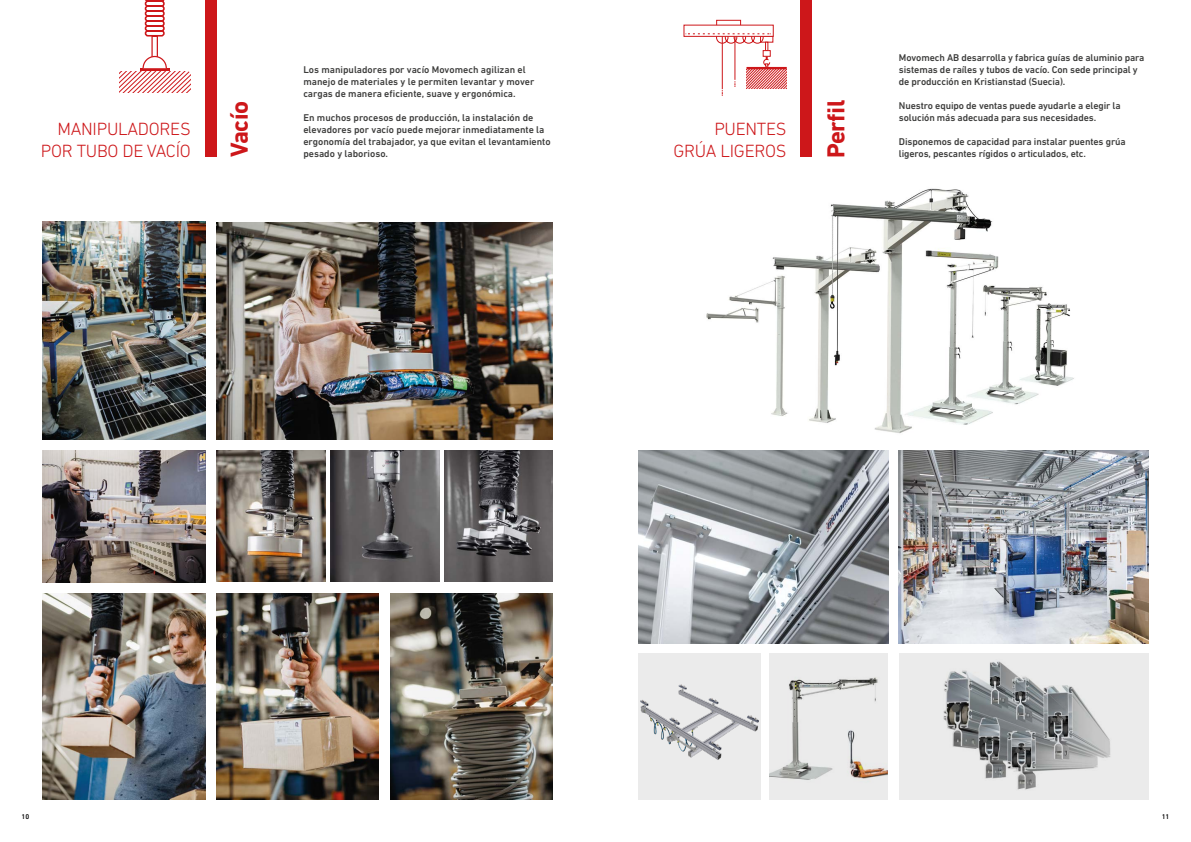
<style>
.page{position:relative;width:1191px;height:842px;background:#fff}
.page>*{position:absolute;margin:0;border:0;box-sizing:border-box;transform-origin:0 0}
.t1{font:700 25px "DIN Next LT Pro";letter-spacing:-.02em;color:#cd171a}
.t2{font:300 18px/21.6px "DIN Next LT Pro";letter-spacing:-.015em;color:#cd171a;text-align:right}
.t3{font:500 10px/12px "DIN Next LT Pro";letter-spacing:-.01em;color:#3c3c3b}
.t4{font:500 7px "DIN Next LT Pro";color:#000}
</style>
<div class="page">
<svg style="left:638px;top:653px;width:122px;height:146px;background:#e0e0e1"></svg>
<svg style="left:769px;top:653px;width:118px;height:146px;background:#dfdfde"></svg>
<img style="left:899px;top:450px;width:249px;height:193px">
<img style="left:638px;top:450px;width:250px;height:193px">
<img style="left:706px;top:188px;width:368px;height:246px">
<div style="left:205px;top:0;width:11px;height:157px;background:#cd171a"></div>
<div style="left:800px;top:0;width:12px;height:157px;background:#cd171a"></div>
<img style="left:43px;top:221px;width:162px;height:218px">
<img style="left:216px;top:223px;width:337px;height:216px">
<img style="left:43px;top:450px;width:162px;height:132px">
<img style="left:216px;top:450px;width:109px;height:131px">
<img style="left:331px;top:450px;width:108px;height:131px">
<img style="left:444px;top:450px;width:109px;height:131px">
<img style="left:43px;top:593px;width:162px;height:206px">
<img style="left:216px;top:593px;width:162px;height:206px">
<img style="left:390px;top:593px;width:163px;height:206px">
<svg style="left:899px;top:653px;width:249px;height:146px;background:#c7c8c9"></svg>
<svg style="left:716px;top:20px;width:25px;height:5px"></svg>
<svg style="left:685px;top:28px;width:101px;height:68px"></svg>
<div style="left:151px;top:36px;width:7px;height:28px;background:#fff;border:1px solid #cd171a"></div>
<svg style="left:144px;top:0;width:21px;height:37px"></svg>
<svg style="left:120px;top:55px;width:70px;height:38px"></svg>
<h2 class="t2" style="left:41px;top:118px;width:151px">MANIPULADORES<br>POR TUBO DE VACÍO</h2>
<h1 class="t1" style="left:225px;top:157px;width:57px;rotate:-90deg">Vacío</h1>
<p class="t3" style="left:303px;top:63px;width:232px">Los manipuladores por vacío Movomech agilizan el manejo de materiales y le permiten levantar y mover cargas de manera eficiente, suave y ergonómica.</p>
<p class="t3" style="left:303px;top:111px;width:249px">En muchos procesos de producción, la instalación de elevadores por vacío puede mejorar inmediatamente la ergonomía del trabajador, ya que evitan el levantamiento pesado y laborioso.</p>
<h2 class="t2" style="left:673px;top:118px;width:115px">PUENTES<br>GRÚA LIGEROS</h2>
<h1 class="t1" style="left:821px;top:158px;width:60px;rotate:-90deg">Perfil</h1>
<p class="t3" style="left:899px;top:51px;width:247px">Movomech AB desarrolla y fabrica guías de aluminio para sistemas de raíles y tubos de vacío. Con sede principal y de producción en Kristianstad (Suecia).</p>
<p class="t3" style="left:899px;top:99px;width:223px">Nuestro equipo de ventas puede ayudarle a elegir la solución más adecuada para sus necesidades.</p>
<p class="t3" style="left:899px;top:135px;width:228px">Disponemos de capacidad para instalar puentes grúa ligeros, pescantes rígidos o articulados, etc.</p>
<p class="t4" style="left:22px;top:813px;width:9px">10</p>
<p class="t4" style="left:1161px;top:813px;width:9px">11</p>
</div>
